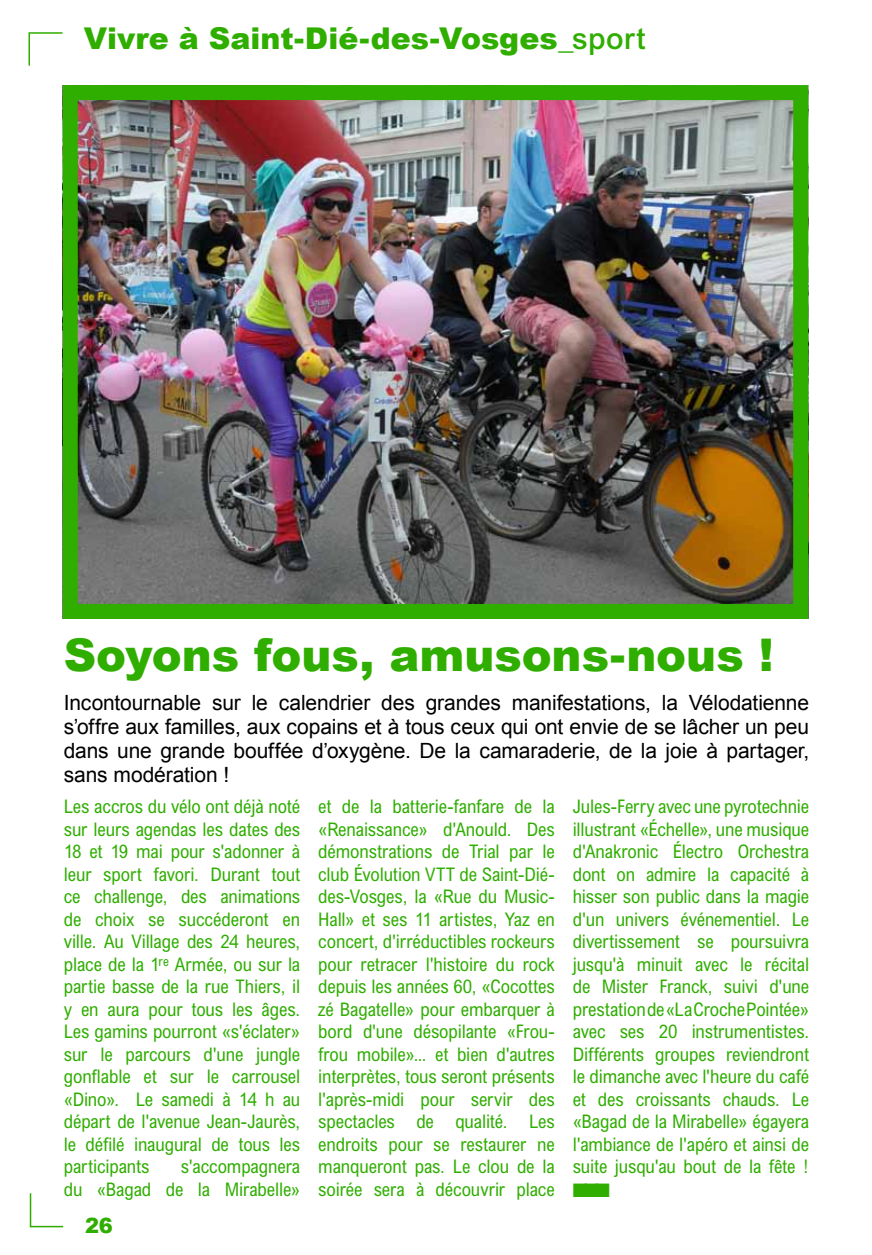
<style>
.page{position:relative;width:872px;height:1255px;background:#fff}
.page>*{position:absolute;margin:0;border:0;box-sizing:border-box;transform-origin:0 0}
.t1{font:900 45px "Arial";color:#2fae00}
.t2{font:900 30px "Arial";color:#2fae00}
.t3{font:21px/24px "Arial";letter-spacing:-.005em;color:#000;text-align:justify}
.t4{font:900 21px "Arial";color:#2fae00}
.t5{font:19.5px "Zapf Dingbats ITC";color:#2fae00}
.t6{font:condensed 18.75px/22.5px "Arial";letter-spacing:-.005em;color:#2fae00;text-align:justify}
.s1{font-weight:500}
</style>
<div class="page">
<svg style="left:28px;top:32px;width:35px;height:34px"></svg>
<svg style="left:29px;top:1193px;width:35px;height:34px"></svg>
<img style="left:79px;top:101px;width:713px;height:502px">
<div style="left:63px;top:85px;width:745px;height:534px;border:15px solid #2fae00"></div>
<h2 class="t2" style="left:84px;top:21px;width:563px">Vivre à Saint-Dié-des-Vosges_<span class="s1">sport</span></h2>
<h1 class="t1" style="left:64px;top:630px;width:711px">Soyons fous, amusons-nous !</h1>
<p class="t3" style="left:64px;top:690px;width:747px">Incontournable sur le calendrier des grandes manifestations, la Vélodatienne s’offre aux familles, aux copains et à tous ceux qui ont envie de se lâcher un peu dans une grande bouffée d’oxygène. De la camaraderie, de la joie à partager, sans modération !</p>
<p class="t6" style="left:64px;top:794px;width:238px">Les accros du vélo ont déjà noté sur leurs agendas les dates des 18 et 19 mai pour s'adonner à leur sport favori. Durant tout ce challenge, des animations de choix se succéderont en ville. Au Village des 24 heures, place de la 1<sup>re</sup> Armée, ou sur la partie basse de la rue Thiers, il y en aura pour tous les âges.<br>Les gamins pourront «s'éclater» sur le parcours d'une jungle gonflable et sur le carrousel «Dino». Le samedi à 14 h au départ de l'avenue Jean-Jaurès, le défilé inaugural de tous les participants</p>
<p class="t6" style="left:64px;top:1154px;width:238px;text-align:right">s'accompagnera<br>du «Bagad de la Mirabelle»</p>
<p class="t4" style="left:85px;top:1213px;width:29px">26</p>
<p class="t6" style="left:318px;top:794px;width:238px">et de la batterie-fanfare de la «Renaissance» d'Anould. Des démonstrations de Trial par le club Évolution VTT de Saint-Dié&shy;des-Vosges, la «Rue du Music-Hall» et ses 11 artistes, Yaz en concert, d'irréductibles rockeurs pour retracer l'histoire du rock depuis les années 60, «Cocottes zé Bagatelle» pour embarquer à bord d'une désopilante «Frou&shy;frou mobile»... et bien d'autres interprètes, tous seront présents l'après-midi pour servir des spectacles de qualité. Les endroits pour se restaurer ne manqueront pas. Le clou de la soirée sera à découvrir place</p>
<p class="t6" style="left:573px;top:794px;width:238px">Jules-Ferry avec une pyrotechnie illustrant «Échelle», une musique d'Anakronic Électro Orchestra dont on admire la capacité à hisser son public dans la magie d'un univers événementiel. Le divertissement se poursuivra jusqu'à minuit avec le récital de Mister Franck, suivi d'une prestation de «La Croche Pointée» avec ses 20 instrumentistes.<br>Différents groupes reviendront le dimanche avec l'heure du café et des croissants chauds. Le «Bagad de la Mirabelle» égayera l'ambiance de l'apéro et ainsi de suite jusqu'au bout de la fête !</p>
<p class="t5" style="left:573px;top:1180px;width:39px">■■■</p>
</div>
